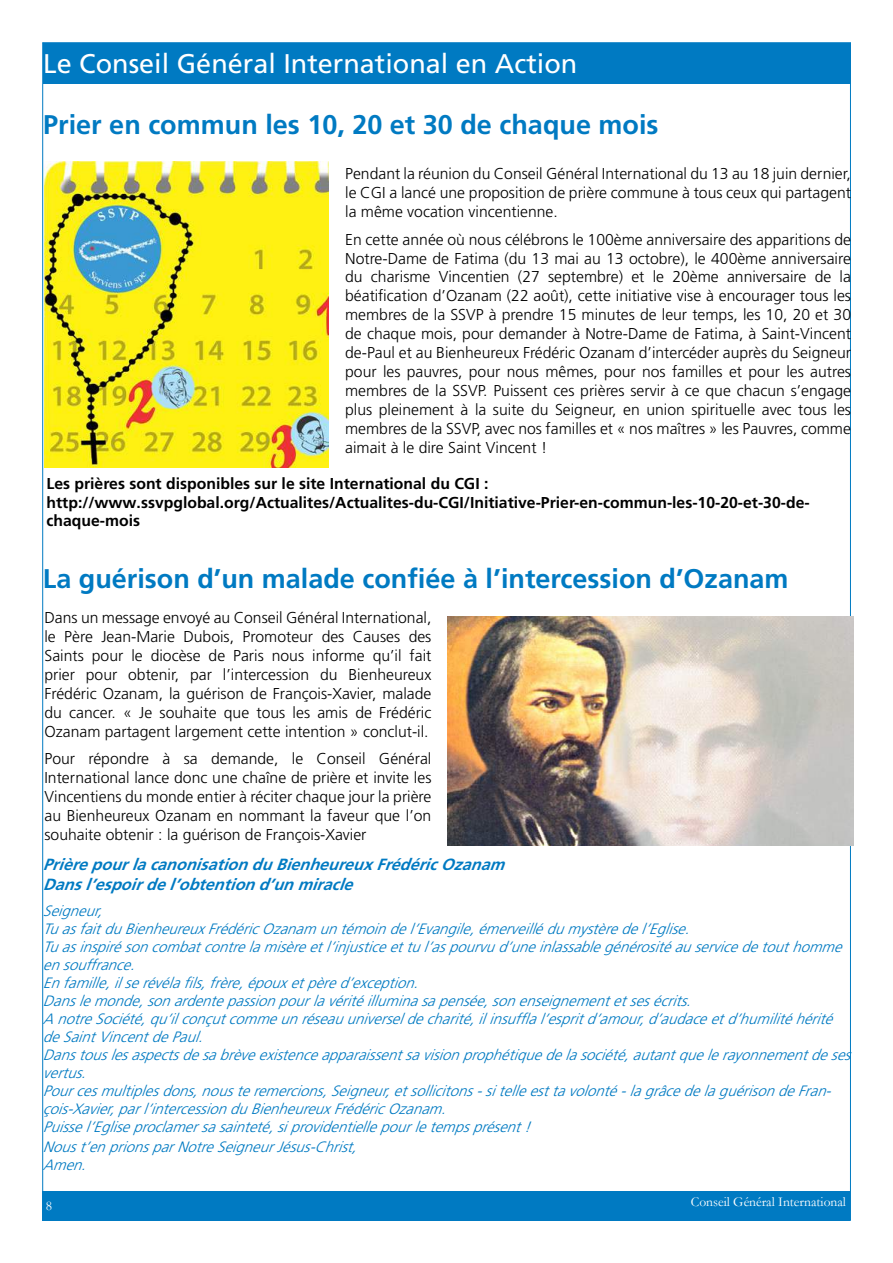
<style>
.page{position:relative;width:893px;height:1263px;background:#fff}
.page>*{position:absolute;margin:0;border:0;box-sizing:border-box;transform-origin:0 0}
.t1{font:700 27px "Frutiger LT Pro";color:#007ac2}
.t2{font:27px "Frutiger LT Pro";color:#fff}
.t3{font:italic 700 16.2px/19.5px "Frutiger LT Pro";color:#007ac2}
.t4{font:300 15.75px/18.9px "Frutiger LT Pro";color:#000;text-align:justify}
.t5{font:700 15.75px/18.9px "Frutiger LT Pro";color:#000}
.t6{font:italic 300 15px/18px "Frutiger LT Pro";color:#007ac2}
.t7{font:13.5px "Garamond";color:#fff}
</style>
<div class="page">
<div style="left:43px;top:1191px;width:807px;height:29px;background:#007ac2"></div>
<div style="left:43px;top:43px;width:808px;height:40px;background:#007ac2"></div>
<img style="left:44px;top:162px;width:284px;height:306px">
<img style="left:447px;top:616px;width:406px;height:230px">
<h1 class="t2" style="left:43px;top:48px;width:536px">Le Conseil Général International en Action</h1>
<h1 class="t1" style="left:43px;top:109px;width:617px">Prier en commun les 10, 20 et 30 de chaque mois</h1>
<p class="t4" style="left:345px;top:165px;width:507px">Pendant la réunion du Conseil Général International du 13 au 18 juin dernier, le CGI a lancé une proposition de prière commune à tous ceux qui partagent la même vocation vincentienne.</p>
<p class="t4" style="left:345px;top:230px;width:507px">En cette année où nous célébrons le 100ème anniversaire des apparitions de Notre-Dame de Fatima (du 13 mai au 13 octobre), le 400ème anniversaire du charisme Vincentien (27 septembre) et le 20ème anniversaire de la béatification d’Ozanam (22 août), cette initiative vise à encourager tous les membres de la SSVP à prendre 15 minutes de leur temps, les 10, 20 et 30 de chaque mois, pour demander à Notre-Dame de Fatima, à Saint-Vincent de-Paul et au Bienheureux Frédéric Ozanam d’intercéder auprès du Seigneur pour les pauvres, pour nous mêmes, pour nos familles et pour les autres membres de la SSVP. Puissent ces prières servir à ce que chacun s’engage plus pleinement à la suite du Seigneur, en union spirituelle avec tous les membres de la SSVP, avec nos familles et « nos maîtres » les Pauvres, comme aimait à le dire Saint Vincent !</p>
<p class="t5" style="left:47px;top:474px;width:765px">Les prières sont disponibles sur le site International du CGI : http://www.ssvpglobal.org/Actualites/Actualites-du-CGI/Initiative-Prier-en-commun-les-10-20-et-30-de&shy;chaque-mois</p>
<h1 class="t1" style="left:43px;top:562px;width:747px">La guérison d’un malade confiée à l’intercession d’Ozanam</h1>
<p class="t4" style="left:44px;top:609px;width:388px">Dans un message envoyé au Conseil Général International, le Père Jean-Marie Dubois, Promoteur des Causes des Saints pour le diocèse de Paris nous informe qu’il fait prier pour obtenir, par l’intercession du Bienheureux Frédéric Ozanam, la guérison de François-Xavier, malade du cancer. « Je souhaite que tous les amis de Frédéric Ozanam partagent largement cette intention » conclut-il.</p>
<p class="t4" style="left:44px;top:749px;width:388px">Pour répondre à sa demande, le Conseil Général International lance donc une chaîne de prière et invite les Vincentiens du monde entier à réciter chaque jour la prière au Bienheureux Ozanam en nommant la faveur que l’on souhaite obtenir : la guérison de François-Xavier</p>
<p class="t3" style="left:43px;top:855px;width:469px">PrièrepourlacanonisationduBienheureuxFrédéricOzanam<br>Dansl’espoirdel’obtentiond’unmiracle</p>
<p class="t6" style="left:43px;top:902px;width:815px">Seigneur,<br>TuasfaitduBienheureuxFrédéricOzanam untémoindel’Evangile,émerveillédumystèredel’Eglise.<br>Tuasinspirésoncombatcontrelamisèreetl’injusticeettul’aspourvud’uneinlassablegénérositéauservicedetouthomme ensouffrance.<br>Enfamille,ilserévélafils,frère,épouxetpèred’exception.<br>Danslemonde,sonardentepassionpourlavéritéilluminasapensée,sonenseignementetsesécrits.<br>AnotreSociété,qu’ilconçutcommeunréseauuniverseldecharité,ilinsufflal’espritd’amour,d’audaceetd’humilitéhérité deSaintVincentdePaul.<br>Danstouslesaspectsdesabrèveexistenceapparaissentsavisionprophétiquedelasociété,autantquelerayonnementdeses vertus.<br>Pourcesmultiplesdons,nousteremercions,Seigneur,etsollicitons-sitelleesttavolonté-lagrâcedelaguérisondeFran&shy;çois-Xavier,parl’intercessionduBienheureuxFrédéricOzanam.<br>Puissel’Egliseproclamersasainteté,siprovidentiellepourletempsprésent!</p>
<p class="t6" style="left:43px;top:1137px;width:321px">Noust’enprionsparNotreSeigneurJésus-Christ,<br>Amen.</p>
<p class="t7" style="left:46px;top:1197px;width:8px">8</p>
<p class="t7" style="left:691px;top:1192px;width:157px">Conseil Général International</p>
</div>
